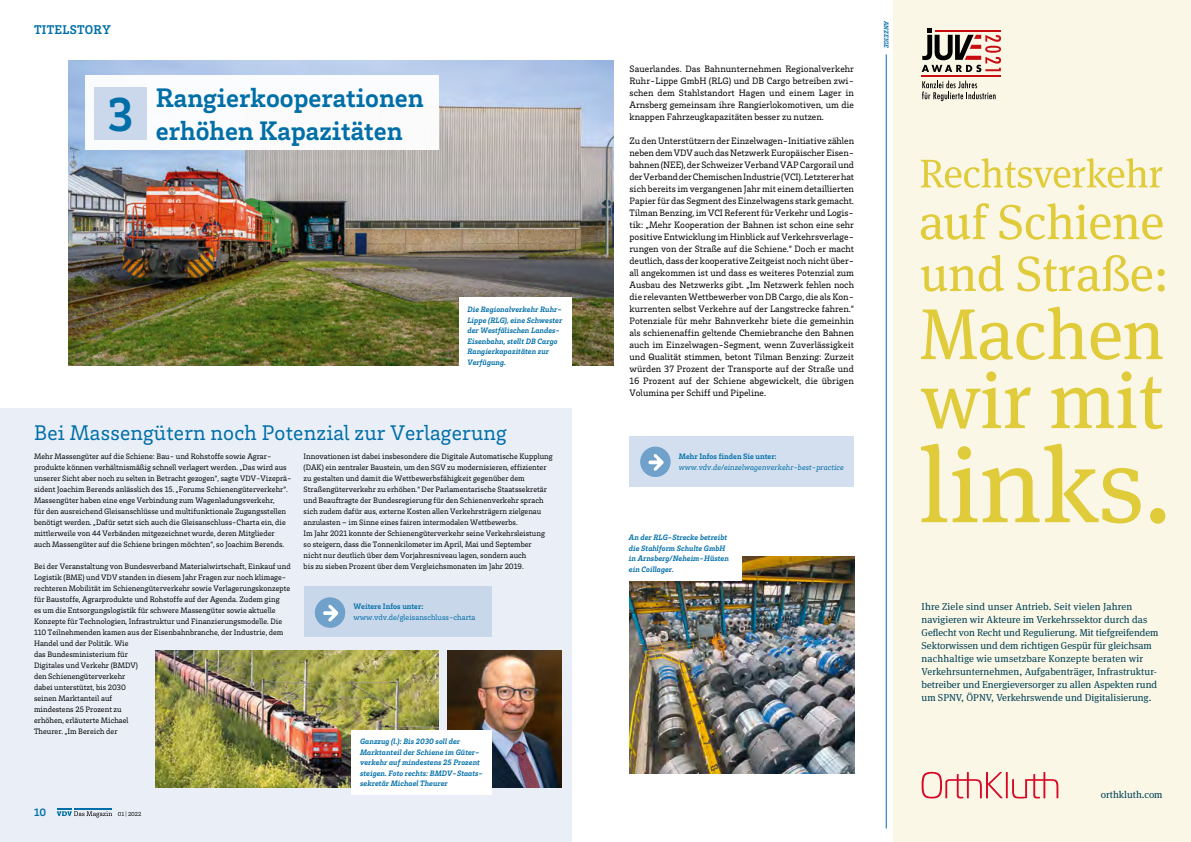
<style>
.page{position:relative;width:1191px;height:842px;background:#fff}
.page>*{position:absolute;margin:0;border:0;box-sizing:border-box;transform-origin:0 0}
.t1{font:700 48.9px "VDV Brix Slab";color:#006fa8}
.t2{font:700 27.5px/33px "VDV Brix Slab";color:#006fa8}
.t3{font:21.7px "VDV Brix Slab";letter-spacing:.01em;color:#006fa8}
.t4{font:700 13px "VDV Brix Slab";letter-spacing:.02em;color:#006fa8}
.t5{font:700 11px "VDV Brix Slab";color:#006fa8}
.t6{font:10px/13px "Meta Serif Pro";color:#004155}
.t7{font:9.5px/12px "VDV Brix Slab";color:#000;text-align:justify}
.t8{font:8px/11px "VDV Brix Slab";color:#000}
.t9{font:italic 700 8px/10.5px "VDV Brix Slab";color:#006fa8}
.t10{font:italic 8px "VDV Brix Slab";color:#006fa8}
.t11{font:700 8px "VDV Brix Slab";color:#006fa8}
.t12{font:8px "VDV Brix Slab";color:#006fa8}
.t13{font:italic 700 6.5px "VDV Brix Slab";color:#006fa8}
.t14{font:6px "VDV Brix Slab";color:#000}
</style>
<div class="page">
<div style="left:0;top:408px;width:572px;height:434px;background:#eaeff7"></div>
<img style="left:156px;top:650px;width:282px;height:137px">
<img style="left:447px;top:650px;width:114px;height:137px">
<div style="left:351px;top:730px;width:140px;height:65px;background:#fff"></div>
<div style="left:304px;top:587px;width:187px;height:50px;background:#c9d7ea"></div>
<div style="left:315px;top:597px;width:30px;height:31px;background:#6fa1cb;border-radius:50%"></div>
<svg style="left:323px;top:604px;width:15px;height:18px"></svg>
<svg style="left:56px;top:808px;width:56px;height:10px"></svg>
<hr style="left:886px;top:54px;width:1px;height:774px;background:#006fa8">
<div style="left:629px;top:436px;width:225px;height:50px;background:#d3dfee"></div>
<div style="left:640px;top:447px;width:30px;height:30px;background:#6fa1cb;border-radius:50%"></div>
<svg style="left:648px;top:454px;width:15px;height:17px"></svg>
<img style="left:68px;top:60px;width:545px;height:306px">
<div style="left:85px;top:76px;width:353px;height:74px;background:#fff"></div>
<div style="left:94px;top:87px;width:53px;height:52px;background:#c6d5e9"></div>
<img style="left:630px;top:556px;width:224px;height:218px">
<div style="left:459px;top:297px;width:112px;height:77px;background:#fff"></div>
<div style="left:620px;top:524px;width:121px;height:57px;background:#fff"></div>
<div style="left:893px;top:0;width:298px;height:842px;background:#fbf7e7"></div>
<svg style="left:921px;top:772px;width:137px;height:26px"></svg>
<svg style="left:922px;top:81px;width:73px;height:20px"></svg>
<hr style="left:921px;top:75px;width:80px;height:1px;background:#c90c0f">
<svg style="left:921px;top:28px;width:80px;height:44px"></svg>
<svg style="left:921px;top:158px;width:241px;height:30px"></svg>
<svg style="left:921px;top:203px;width:241px;height:37px"></svg>
<svg style="left:921px;top:307px;width:241px;height:53px"></svg>
<svg style="left:921px;top:371px;width:241px;height:58px"></svg>
<svg style="left:921px;top:444px;width:244px;height:80px"></svg>
<svg style="left:921px;top:255px;width:243px;height:37px"></svg>
<h3 class="t4" style="left:34px;top:21px;width:78px">TITELSTORY</h3>
<p class="t13" style="left:890px;top:21px;width:29px;rotate:90deg">ANZEIGE</p>
<p class="t7" style="left:629px;top:62px;width:226px">Sauerlandes. Das Bahnunternehmen Regionalverkehr Ruhr-Lippe GmbH (RLG) und DB Cargo betreiben zwi&shy;schen dem Stahlstandort Hagen und einem Lager in Arnsberg gemeinsam ihre Rangierlokomotiven, um die knappen Fahrzeugkapazitäten besser zu nutzen.</p>
<p class="t7" style="left:629px;top:134px;width:226px">Zu den Unterstützern der Einzelwagen-Initiative zählen neben dem VDV auch das Netzwerk Europäischer Eisen&shy;bahnen (NEE), der Schweizer Verband VAP Cargorail und der Verband der Chemischen Industrie (VCI). Letzterer hat sich bereits im vergangenen Jahr mit einem detaillierten Papier für das Segment des Einzelwagens stark gemacht.<br>Tilman Benzing, im VCI Referent für Verkehr und Logis&shy;tik: „Mehr Kooperation der Bahnen ist schon eine sehr positive Entwicklung im Hinblick auf Verkehrsverlage&shy;rungen von der Straße auf die Schiene.“ Doch er macht deutlich, dass der kooperative Zeitgeist noch nicht über&shy;all angekommen ist und dass es weiteres Potenzial zum Ausbau des Netzwerks gibt. „Im Netzwerk fehlen noch die relevanten Wettbewerber von DB Cargo, die als Kon&shy;kurrenten selbst Verkehre auf der Langstrecke fahren.“ Potenziale für mehr Bahnverkehr biete die gemeinhin als schienenaffin geltende Chemiebranche den Bahnen auch im Einzelwagen-Segment, wenn Zuverlässigkeit und Qualität stimmen, betont Tilman Benzing: Zurzeit würden 37 Prozent der Transporte auf der Straße und 16 Prozent auf der Schiene abgewickelt, die übrigen Volumina per Schiff und Pipeline.</p>
<h1 class="t1" style="left:107px;top:82px;width:28px">3</h1>
<h2 class="t2" style="left:156px;top:80px;width:269px">Rangierkooperationen erhöhen Kapazitäten</h2>
<p class="t9" style="left:467px;top:304px;width:96px">Die Regionalverkehr Ruhr-<br>Lippe (RLG), eine Schwester der Westfälischen Landes-<br>Eisenbahn, stellt DB Cargo<br>Rangierkapazitäten zur<br>Verfügung.</p>
<h3 class="t3" style="left:34px;top:419px;width:474px">Bei Massengütern noch Potenzial zur Verlagerung</h3>
<p class="t8" style="left:34px;top:450px;width:259px">Mehr Massengüter auf die Schiene: Bau- und Rohstoffe sowie Agrar&shy;produkte können verhältnismäßig schnell verlagert werden. „Das wird aus unserer Sicht aber noch zu selten in Betracht gezogen“, sagte VDV-Vizeprä&shy;sident Joachim Berends anlässlich des 15. „Forums Schienengüterverkehr“.<br>Massengüter haben eine enge Verbindung zum Wagenladungsverkehr,<br>für den ausreichend Gleisanschlüsse und multifunktionale Zugangsstellen benötigt werden. „Dafür setzt sich auch die Gleisanschluss-Charta ein, die mittlerweile von 44 Verbänden mitgezeichnet wurde, deren Mitglieder auch Massengüter auf die Schiene bringen möchten“, so Joachim Berends.</p>
<p class="t8" style="left:34px;top:560px;width:258px">Bei der Veranstaltung von Bundesverband Materialwirtschaft, Einkauf und Logistik (BME) und VDV standen in diesem Jahr Fragen zur noch klimage&shy;rechteren Mobilität im Schienengüterverkehr sowie Verlagerungskonzepte für Baustoffe, Agrarprodukte und Rohstoffe auf der Agenda. Zudem ging<br>es um die Entsorgungslogistik für schwere Massengüter sowie aktuelle Konzepte für Technologien, Infrastruktur und Finanzierungsmodelle. Die 110 Teilnehmenden kamen aus der Eisenbahnbranche, der Industrie, dem Handel und der Politik. Wie<br>das Bundesministerium für<br>Digitales und Verkehr (BMDV)<br>den Schienengüterverkehr<br>dabei unterstützt, bis 2030<br>seinen Marktanteil auf<br>mindestens 25 Prozent zu<br>erhöhen, erläuterte Michael<br>Theurer. „Im Bereich der</p>
<p class="t8" style="left:304px;top:450px;width:250px">Innovationen ist dabei insbesondere die Digitale Automatische Kupplung (DAK) ein zentraler Baustein, um den SGV zu modernisieren, effizienter zu gestalten und damit die Wettbewerbsfähigkeit gegenüber dem Straßengüterverkehr zu erhöhen.“ Der Parlamentarische Staatssekretär und Beauftragte der Bundesregierung für den Schienenverkehr sprach sich zudem dafür aus, externe Kosten allen Verkehrsträgern zielgenau anzulasten – im Sinne eines fairen intermodalen Wettbewerbs.<br>Im Jahr 2021 konnte der Schienengüterverkehr seine Verkehrsleistung so steigern, dass die Tonnenkilometer im April, Mai und September<br>nicht nur deutlich über dem Vorjahresniveau lagen, sondern auch<br>bis zu sieben Prozent über dem Vergleichsmonaten im Jahr 2019.</p>
<p class="t11" style="left:353px;top:601px;width:71px">Weitere Infos unter:</p>
<p class="t12" style="left:353px;top:613px;width:123px">www.vdv.de/gleisanschluss-charta</p>
<h3 class="t5" style="left:34px;top:805px;width:14px">10</h3>
<p class="t14" style="left:118px;top:810px;width:25px">01 | 2022</p>
<p class="t9" style="left:360px;top:736px;width:124px">Ganzzug (l.): Bis 2030 soll der<br>Marktanteil der Schiene im Güter&shy;verkehr auf mindestens 25 Prozent steigen. Foto rechts: BMDV-Staats&shy;sekretär Michael Theurer</p>
<p class="t11" style="left:679px;top:451px;width:99px">Mehr Infos finden Sie unter:</p>
<p class="t10" style="left:679px;top:462px;width:166px">www.vdv.de/einzelwagenverkehr-best-practice</p>
<p class="t9" style="left:629px;top:532px;width:102px">An der RLG-Strecke betreibt die Stahlform Schulte GmbH in Arnsberg/Neheim-Hüsten ein Coillager.</p>
<p class="t6" style="left:921px;top:599px;width:238px">Ihre Ziele sind unser Antrieb. Seit vielen Jahren navigieren wir Akteure im Verkehrssektor durch das Geflecht von Recht und Regulierung. Mit tiefgreifendem Sektorwissen und dem richtigen Gespür für gleichsam nachhaltige wie umsetzbare Konzepte beraten wir Verkehrsunternehmen, Aufgabenträger, Infrastruktur&shy;betreiber und Energieversorger zu allen Aspekten rund um SPNV, ÖPNV, Verkehrswende und Digitalisierung.</p>
<p class="t6" style="left:1100px;top:788px;width:63px">orthkluth.com</p>
</div>
